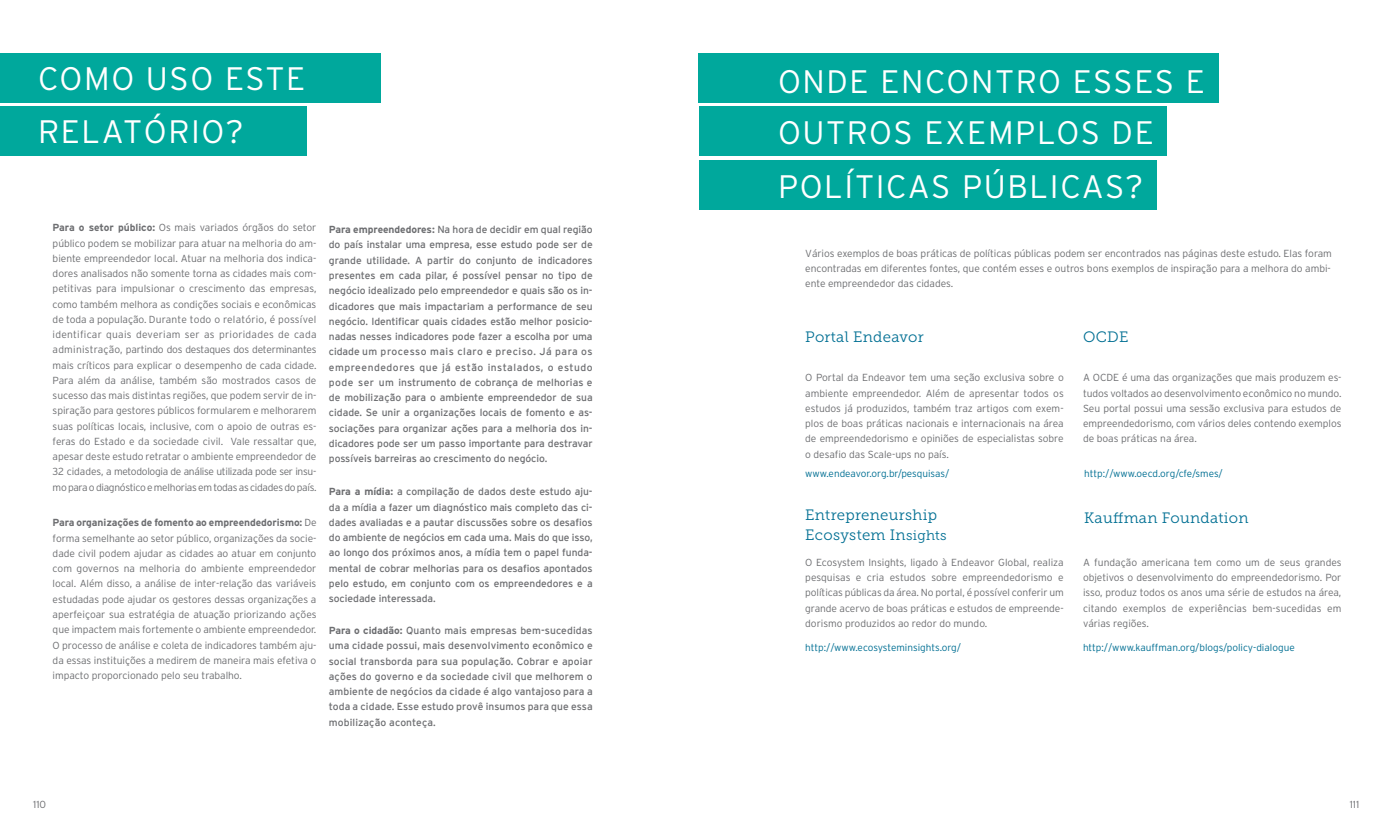
<style>
.page{position:relative;width:1397px;height:840px;background:#fff}
.page>*{position:absolute;margin:0;border:0;box-sizing:border-box;transform-origin:0 0}
.t1{font:300 32.5px/52.4px "Interstate";letter-spacing:.05em;color:#fff}
.t2{font:15px "Museo Slab 300";letter-spacing:.02em;color:#006f93}
.t3{font:300 10.25px/15.2px "Interstate";letter-spacing:-.005em;color:#6d6e71;text-align:justify}
.t4{font:10.25px/15.2px "Interstate";letter-spacing:-.005em;color:#6d6e71;text-align:justify}
.t5{font:300 10px "Interstate";color:#006f93}
.s1{font-weight:700}
.s2{font-size:13.75px}
</style>
<div class="page">
<div style="left:0;top:54px;width:381px;height:49px;background:#00a89c"></div>
<div style="left:0;top:106px;width:306px;height:50px;background:#00a89c"></div>
<div style="left:698px;top:54px;width:520px;height:49px;background:#00a89c"></div>
<div style="left:699px;top:106px;width:467px;height:50px;background:#00a89c"></div>
<div style="left:699px;top:160px;width:457px;height:50px;background:#00a89c"></div>
<h1 class="t1" style="left:38px;top:52px;width:269px;line-height:52.9px">COMO USO ESTE<br>RELATÓRIO?</h1>
<p class="t3" style="left:53px;top:220px;width:265px"><span class="s1">Para o setor público:</span> Os mais variados órgãos do setor público podem se mobilizar para atuar na melhoria do am&shy;biente empreendedor local. Atuar na melhoria dos indica&shy;dores analisados não somente torna as cidades mais com&shy;petitivas para impulsionar o crescimento das empresas, como também melhora as condições sociais e econômicas de toda a população. Durante todo o relatório, é possível identificar quais deveriam ser as prioridades de cada administração, partindo dos destaques dos determinantes mais críticos para explicar o desempenho de cada cidade.<br>Para além da análise, também são mostrados casos de sucesso das mais distintas regiões, que podem servir de in&shy;spiração para gestores públicos formularem e melhorarem suas políticas locais, inclusive, com o apoio de outras es&shy;feras do Estado e da sociedade civil. Vale ressaltar que, apesar deste estudo retratar o ambiente empreendedor de 32 cidades, a metodologia de análise utilizada pode ser insu&shy;mo para o diagnóstico e melhorias em todas as cidades do país.</p>
<p class="t3" style="left:53px;top:515px;width:265px"><span class="s1">Para organizações de fomento ao empreendedorismo:</span> De forma semelhante ao setor público, organizações da socie&shy;dade civil podem ajudar as cidades ao atuar em conjunto com governos na melhoria do ambiente empreendedor local. Além disso, a análise de inter-relação das variáveis estudadas pode ajudar os gestores dessas organizações a aperfeiçoar sua estratégia de atuação priorizando ações que impactem mais fortemente o ambiente empreendedor.<br>O processo de análise e coleta de indicadores também aju&shy;da essas instituições a medirem de maneira mais efetiva o impacto proporcionado pelo seu trabalho.</p>
<p class="t4" style="left:329px;top:222px;width:265px"><span class="s1">Para empreendedores:</span> Na hora de decidir em qual região do país instalar uma empresa, esse estudo pode ser de grande utilidade. A partir do conjunto de indicadores presentes em cada pilar, é possível pensar no tipo de negócio idealizado pelo empreendedor e quais são os in&shy;dicadores que mais impactariam a performance de seu negócio. Identificar quais cidades estão melhor posicio&shy;nadas nesses indicadores pode fazer a escolha por uma cidade um processo mais claro e preciso. Já para os empreendedores que já estão instalados, o estudo pode ser um instrumento de cobrança de melhorias e de mobilização para o ambiente empreendedor de sua cidade. Se unir a organizações locais de fomento e as&shy;sociações para organizar ações para a melhoria dos in&shy;dicadores pode ser um passo importante para destravar possíveis barreiras ao crescimento do negócio.</p>
<p class="t4" style="left:329px;top:484px;width:265px"><span class="s1">Para a mídia:</span> a compilação de dados deste estudo aju&shy;da a mídia a fazer um diagnóstico mais completo das ci&shy;dades avaliadas e a pautar discussões sobre os desafios do ambiente de negócios em cada uma. Mais do que isso, ao longo dos próximos anos, a mídia tem o papel funda&shy;mental de cobrar melhorias para os desafios apontados pelo estudo, em conjunto com os empreendedores e a sociedade interessada.</p>
<p class="t4" style="left:329px;top:623px;width:265px"><span class="s1">Para o cidadão:</span> Quanto mais empresas bem-sucedidas uma cidade possui, mais desenvolvimento econômico e social transborda para sua população. Cobrar e apoiar ações do governo e da sociedade civil que melhorem o ambiente de negócios da cidade é algo vantajoso para a toda a cidade. Esse estudo provê insumos para que essa mobilização aconteça.</p>
<h1 class="t1" style="left:777px;top:55px;width:428px">ONDE ENCONTRO ESSES E<br>OUTROS EXEMPLOS DE<br>POLÍTICAS PÚBLICAS?</h1>
<p class="t3" style="left:805px;top:245px;width:528px">Vários exemplos de boas práticas de políticas públicas podem ser encontrados nas páginas deste estudo. Elas foram encontradas em diferentes fontes, que contém esses e outros bons exemplos de inspiração para a melhora do ambi&shy;ente empreendedor das cidades.</p>
<h2 class="t2" style="left:805px;top:329px;width:120px">Portal Endeavor</h2>
<h2 class="t2" style="left:1082px;top:329px;width:47px">OCDE</h2>
<p class="t3" style="left:805px;top:370px;width:260px">O Portal da Endeavor tem uma seção exclusiva sobre o ambiente empreendedor. Além de apresentar todos os estudos já produzidos, também traz artigos com exem&shy;plos de boas práticas nacionais e internacionais na área de empreendedorismo e opiniões de especialistas sobre o desafio das Scale-ups no país.</p>
<p class="t3" style="left:1082px;top:370px;width:260px">A OCDE é uma das organizações que mais produzem es&shy;tudos voltados ao desenvolvimento econômico no mundo.<br>Seu portal possui uma sessão exclusiva para estudos de empreendedorismo, com vários deles contendo exemplos de boas práticas na área.</p>
<p class="t5" style="left:805px;top:468px;width:146px">www.endeavor.org.br/pesquisas/</p>
<p class="t5" style="left:1084px;top:468px;width:140px">http://www.oecd.org/cfe/smes/</p>
<h2 class="t2" style="left:805px;top:507px;width:133px">Entrepreneurship</h2>
<h2 class="t2" style="left:1084px;top:509px;width:166px">Kauffman Foundation</h2>
<h2 class="t2" style="left:805px;top:527px;width:143px">Ecosystem In<span class="s2">sights</span></h2>
<p class="t3" style="left:805px;top:554px;width:260px">O Ecosystem Insights, ligado à Endeavor Global, realiza pesquisas e cria estudos sobre empreendedorismo e políticas públicas da área. No portal, é possível conferir um grande acervo de boas práticas e estudos de empreende&shy;dorismo produzidos ao redor do mundo.</p>
<p class="t5" style="left:805px;top:642px;width:157px">http://www.ecosysteminsights.org/</p>
<p class="t3" style="left:1082px;top:554px;width:260px">A fundação americana tem como um de seus grandes objetivos o desenvolvimento do empreendedorismo. Por isso, produz todos os anos uma série de estudos na área, citando exemplos de experiências bem-sucedidas em várias regiões.</p>
<p class="t5" style="left:1082px;top:642px;width:213px">http://www.kauffman.org/blogs/policy-dialogue</p>
<p class="t3" style="left:33px;top:797px;width:14px">110</p>
<p class="t3" style="left:1349px;top:797px;width:11px">111</p>
</div>
